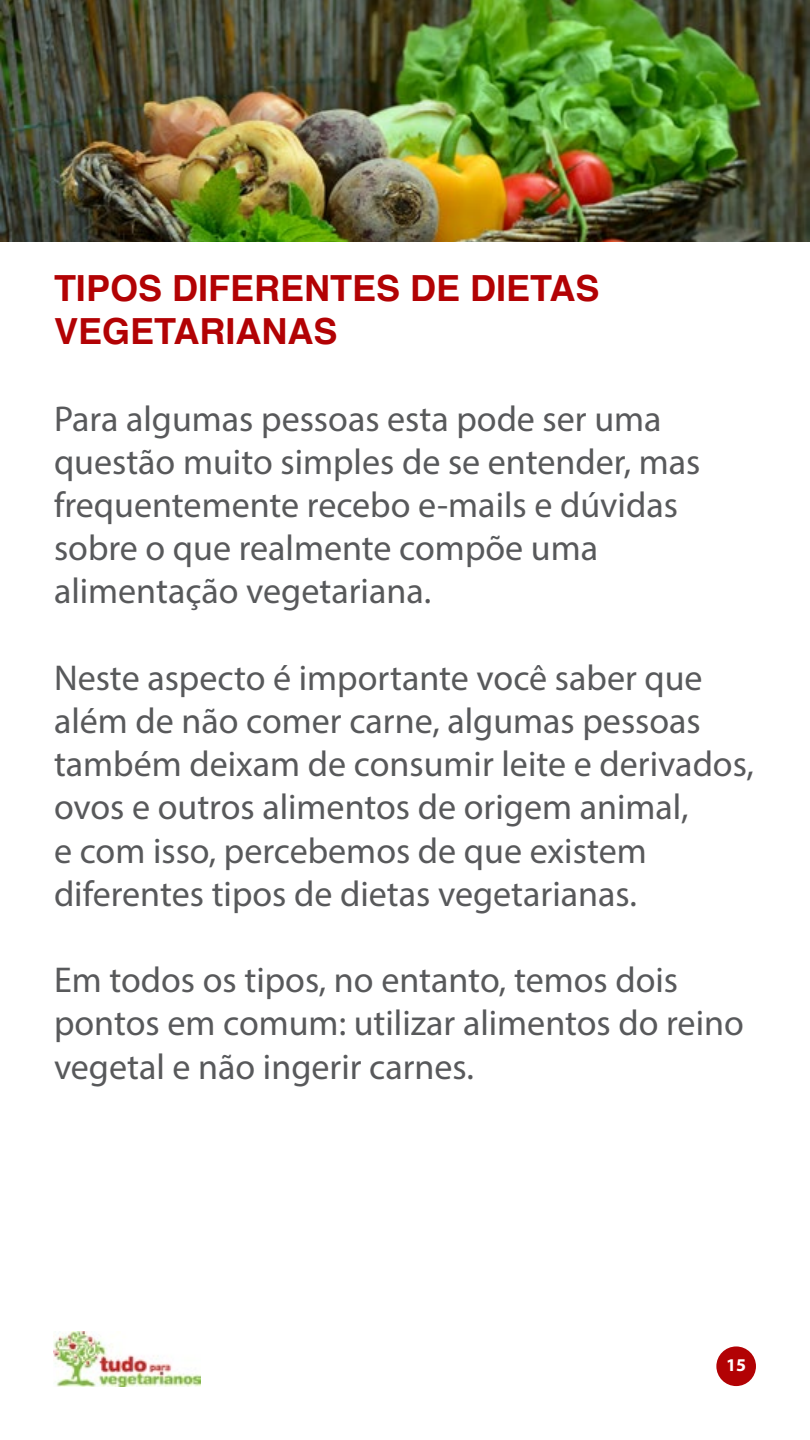
<style>
.page{position:relative;width:810px;height:1440px;background:#fff}
.page>*{position:absolute;margin:0;border:0;box-sizing:border-box;transform-origin:0 0}
.t1{font:36px/43.2px "Myriad Pro";color:#58595b}
.t2{font:700 36px/43.2px "Helvetica";color:#b20204}
.t3{font:700 18px "Myriad Pro";color:#fff}
</style>
<div class="page">
<img style="left:0;top:0;width:810px;height:242px">
<img style="left:54px;top:1331px;width:147px;height:55px">
<div style="left:716px;top:1346px;width:40px;height:40px;background:#b20204;border-radius:50%"></div>
<p class="t2" style="left:54px;top:267px;width:547px">TIPOS DIFERENTES DE DIETAS<br>VEGETARIANAS</p>
<p class="t1" style="left:54px;top:396px;width:648px">Para algumas pessoas esta pode ser uma questão muito simples de se entender, mas frequentemente recebo e-mails e dúvidas sobre o que realmente compõe uma alimentação vegetariana.</p>
<p class="t1" style="left:54px;top:655px;width:702px">Neste aspecto é importante você saber que além de não comer carne, algumas pessoas também deixam de consumir leite e derivados, ovos e outros alimentos de origem animal,<br>e com isso, percebemos de que existem diferentes tipos de dietas vegetarianas.</p>
<p class="t1" style="left:54px;top:958px;width:691px">Em todos os tipos, no entanto, temos dois pontos em comum: utilizar alimentos do reino vegetal e não ingerir carnes.</p>
<p class="t3" style="left:726px;top:1353px;width:21px">15</p>
</div>
